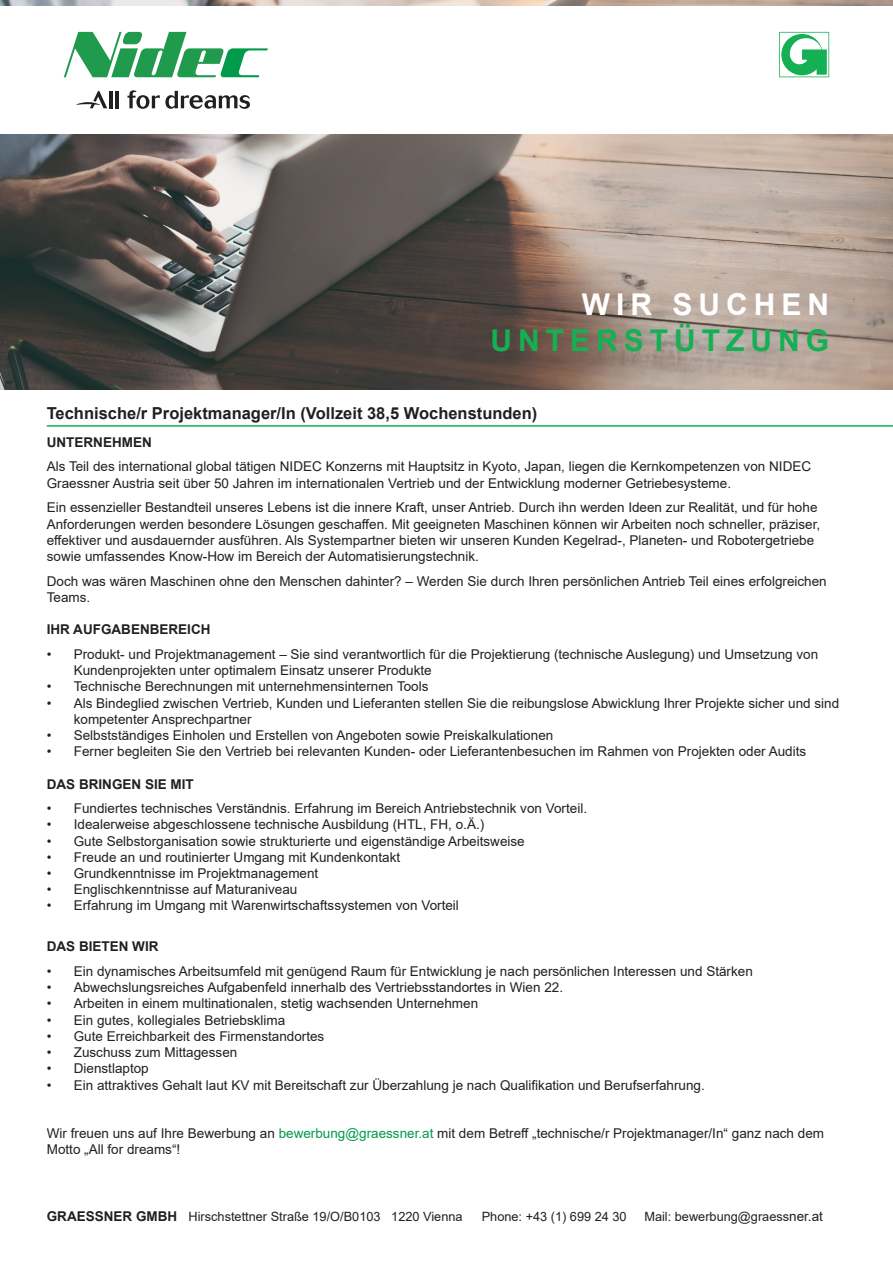
<style>
.page{position:relative;width:893px;height:1263px;background:#fff}
.page>*{position:absolute;margin:0;border:0;box-sizing:border-box;transform-origin:0 0}
.t1{font:700 30px "Arial";letter-spacing:.2em;color:#15b053}
.t2{font:700 30px "Arial";letter-spacing:.2em;color:#fff}
.t3{font:700 16.5px "Arial";color:#231f20}
.t4{font:13.5px/16.2px "Arial";color:#231f20}
.t5{font:700 13.5px "Arial";color:#231f20}
.t6{font:12.75px "Arial";color:#231f20}
.s1{color:#009b4a}
.s2{font-weight:700;font-size:13.5px}
.s3{font-size:13.5px}
</style>
<div class="page">
<img style="left:0;top:0;width:893px;height:389px">
<div style="left:0;top:6px;width:893px;height:128px;background:#fff"></div>
<hr style="left:47px;top:425px;width:846px;height:2px;background:#15b053">
<svg style="left:779px;top:32px;width:50px;height:45px"></svg>
<svg style="left:64px;top:32px;width:204px;height:45px"></svg>
<svg style="left:127px;top:90px;width:123px;height:19px"></svg>
<hr style="left:109px;top:91px;width:3px;height:17px;background:#231f20">
<hr style="left:116px;top:91px;width:3px;height:17px;background:#231f20">
<svg style="left:76px;top:91px;width:31px;height:17px"></svg>
<h1 class="t2" style="left:582px;top:283px;width:249px">WIR SUCHEN</h1>
<h1 class="t1" style="left:490px;top:319px;width:340px">UNTERSTÜTZUNG</h1>
<p class="t3" style="left:47px;top:402px;width:492px">Technische/r Projektmanager/In (Vollzeit 38,5 Wochenstunden)</p>
<p class="t5" style="left:47px;top:432px;width:106px">UNTERNEHMEN</p>
<p class="t4" style="left:47px;top:458px;width:766px">Als Teil des international global tätigen NIDEC Konzerns mit Hauptsitz in Kyoto, Japan, liegen die Kernkompetenzen von NIDEC<br>Graessner Austria seit über 50 Jahren im internationalen Vertrieb und der Entwicklung moderner Getriebesysteme.</p>
<p class="t4" style="left:47px;top:499px;width:775px">Ein essenzieller Bestandteil unseres Lebens ist die innere Kraft, unser Antrieb. Durch ihn werden Ideen zur Realität, und für hohe Anforderungen werden besondere Lösungen geschaffen. Mit geeigneten Maschinen können wir Arbeiten noch schneller, präziser, effektiver und ausdauernder ausführen. Als Systempartner bieten wir unseren Kunden Kegelrad-, Planeten- und Robotergetriebe sowie umfassendes Know-How im Bereich der Automatisierungstechnik.</p>
<p class="t4" style="left:47px;top:573px;width:781px">Doch was wären Maschinen ohne den Menschen dahinter? – Werden Sie durch Ihren persönlichen Antrieb Teil eines erfolgreichen<br>Teams.</p>
<p class="t5" style="left:47px;top:620px;width:165px">IHR AUFGABENBEREICH</p>
<p class="t4" style="left:74px;top:646px;width:746px;text-indent:-27px">• Produkt- und Projektmanagement – Sie sind verantwortlich für die Projektierung (technische Auslegung) und Umsetzung von<br>Kundenprojekten unter optimalem Einsatz unserer Produkte</p>
<p class="t4" style="left:47px;top:678px;width:383px">• Technische Berechnungen mit unternehmensinternen Tools</p>
<p class="t4" style="left:74px;top:695px;width:767px;text-indent:-27px">• Als Bindeglied zwischen Vertrieb, Kunden und Lieferanten stellen Sie die reibungslose Abwicklung Ihrer Projekte sicher und sind kompetenter Ansprechpartner</p>
<p class="t4" style="left:47px;top:727px;width:508px">• Selbstständiges Einholen und Erstellen von Angeboten sowie Preiskalkulationen</p>
<p class="t4" style="left:47px;top:743px;width:761px">• Ferner begleiten Sie den Vertrieb bei relevanten Kunden- oder Lieferantenbesuchen im Rahmen von Projekten oder Audits</p>
<p class="t5" style="left:47px;top:774px;width:149px">DAS BRINGEN SIE MIT</p>
<p class="t4" style="left:47px;top:800px;width:542px">• Fundiertes technisches Verständnis. Erfahrung im Bereich Antriebstechnik von Vorteil.</p>
<p class="t4" style="left:47px;top:816px;width:439px">• Idealerweise abgeschlossene technische Ausbildung (HTL, FH, o.Ä.)</p>
<p class="t4" style="left:47px;top:833px;width:479px">• Gute Selbstorganisation sowie strukturierte und eigenständige Arbeitsweise</p>
<p class="t4" style="left:47px;top:849px;width:355px">• Freude an und routinierter Umgang mit Kundenkontakt</p>
<p class="t4" style="left:47px;top:865px;width:273px">• Grundkenntnisse im Projektmanagement</p>
<p class="t4" style="left:47px;top:881px;width:252px">• Englischkenntnisse auf Maturaniveau</p>
<p class="t4" style="left:47px;top:897px;width:414px">• Erfahrung im Umgang mit Warenwirtschaftssystemen von Vorteil</p>
<p class="t5" style="left:47px;top:937px;width:113px">DAS BIETEN WIR</p>
<p class="t4" style="left:47px;top:963px;width:708px">• Ein dynamisches Arbeitsumfeld mit genügend Raum für Entwicklung je nach persönlichen Interessen und Stärken</p>
<p class="t4" style="left:47px;top:979px;width:518px">• Abwechslungsreiches Aufgabenfeld innerhalb des Vertriebsstandortes in Wien 22.</p>
<p class="t4" style="left:47px;top:995px;width:433px">• Arbeiten in einem multinationalen, stetig wachsenden Unternehmen</p>
<p class="t4" style="left:47px;top:1012px;width:240px">• Ein gutes, kollegiales Betriebsklima</p>
<p class="t4" style="left:47px;top:1028px;width:279px">• Gute Erreichbarkeit des Firmenstandortes</p>
<p class="t4" style="left:47px;top:1044px;width:192px">• Zuschuss zum Mittagessen</p>
<p class="t4" style="left:47px;top:1060px;width:104px">• Dienstlaptop</p>
<p class="t4" style="left:47px;top:1076px;width:660px">• Ein attraktives Gehalt laut KV mit Bereitschaft zur Überzahlung je nach Qualifikation und Berufserfahrung.</p>
<p class="t4" style="left:47px;top:1125px;width:779px">Wir freuen uns auf Ihre Bewerbung an <span class="s1">bewerbung@graessner.at</span> mit dem Betreff „technische/r Projektmanager/In“ ganz nach dem<br>Motto „All for dreams“!</p>
<p class="t6" style="left:47px;top:1208px;width:417px"><span class="s2">GRAESSNER GMBH</span> Hirschstettner Straße 19/O/B0103 1220 Vienna</p>
<p class="t6" style="left:482px;top:1208px;width:146px">Phone: +43 (1) 699 24 30</p>
<p class="t6" style="left:644px;top:1208px;width:180px">Mail: bewerbung@graess<span class="s3">ner.at</span></p>
</div>
